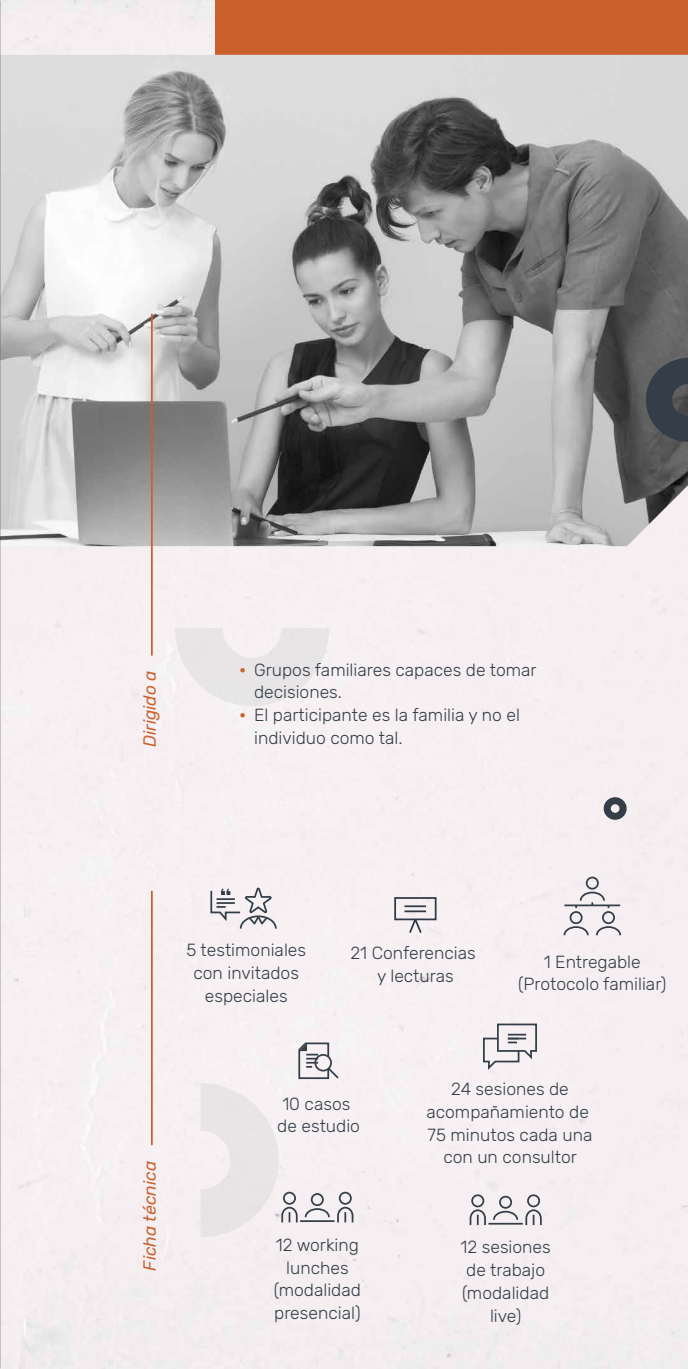
<style>
.page{position:relative;width:688px;height:1369px;background:#fff}
.page>*{position:absolute;margin:0;border:0;box-sizing:border-box;transform-origin:0 0}
.t1{font:300 17.5px/22.8px "Rubik";color:#333e48;text-align:center}
.t2{font:italic 17.5px "Rubik";color:#ca602c}
.t3{font:700 17.5px "Rubik";color:#ca602c}
</style>
<div class="page">
<div style="left:0;top:0;width:687px;height:1369px;background:#f5eff1"></div>
<div style="left:215px;top:0;width:472px;height:321px;background:#ca602c"></div>
<img style="left:0;top:55px;width:687px;height:491px">
<svg style="left:645px;top:357px;width:42px;height:85px;background:#41484f"></svg>
<svg style="left:603px;top:797px;width:23px;height:23px"></svg>
<svg style="left:175px;top:628px;width:154px;height:78px"></svg>
<hr style="left:151px;top:314px;width:2px;height:341px;background:#ca602c">
<hr style="left:151px;top:891px;width:2px;height:254px;background:#ca602c">
<svg style="left:200px;top:1042px;width:154px;height:195px"></svg>
<svg style="left:407px;top:920px;width:16px;height:13px"></svg>
<svg style="left:394px;top:897px;width:42px;height:23px"></svg>
<hr style="left:404px;top:905px;width:22px;height:2px;background:#333e48">
<hr style="left:404px;top:910px;width:22px;height:2px;background:#333e48">
<svg style="left:209px;top:888px;width:68px;height:42px"></svg>
<hr style="left:564px;top:904px;width:56px;height:2px;background:#333e48">
<div style="left:585px;top:877px;width:13px;height:13px;border:2px solid #333e48;border-radius:50%"></div>
<div style="left:602px;top:911px;width:12px;height:13px;border:2px solid #333e48;border-radius:50%"></div>
<svg style="left:595px;top:925px;width:26px;height:12px"></svg>
<div style="left:569px;top:911px;width:13px;height:13px;border:2px solid #333e48;border-radius:50%"></div>
<svg style="left:562px;top:925px;width:27px;height:12px"></svg>
<svg style="left:575px;top:891px;width:34px;height:17px"></svg>
<svg style="left:482px;top:1023px;width:55px;height:49px"></svg>
<hr style="left:488px;top:1223px;width:34px;height:2px;background:#333e48">
<div style="left:499px;top:1196px;width:13px;height:13px;border:2px solid #333e48;border-radius:50%"></div>
<div style="left:527px;top:1194px;width:13px;height:13px;border:2px solid #333e48;border-radius:50%"></div>
<div style="left:471px;top:1194px;width:13px;height:13px;border:2px solid #333e48;border-radius:50%"></div>
<svg style="left:492px;top:1208px;width:50px;height:19px"></svg>
<svg style="left:468px;top:1208px;width:18px;height:19px"></svg>
<p class="t2" style="left:140px;top:747px;width:78px;rotate:-90deg">Dirigido a</p>
<p class="t3" style="left:239px;top:659px;width:7px">·</p>
<p class="t3" style="left:239px;top:705px;width:7px">·</p>
<p class="t1" style="left:254px;top:658px;width:284px;text-align:left">Grupos familiares capaces de tomar decisiones.<br>El participante es la familia y no el individuo como tal.</p>
<p class="t2" style="left:140px;top:1270px;width:111px;rotate:-90deg">Ficha técnica</p>
<p class="t1" style="left:186px;top:939px;width:121px">5 testimoniales con invitados especiales</p>
<p class="t1" style="left:518px;top:951px;width:150px">1 Entregable (Protocolo familiar)</p>
<p class="t1" style="left:350px;top:942px;width:127px">21 Conferencias y lecturas</p>
<p class="t1" style="left:277px;top:1093px;width:84px;text-align:left">10 casos de estudio</p>
<p class="t1" style="left:274px;top:1234px;width:89px">12 working lunches (modalidad presencial)</p>
<p class="t1" style="left:426px;top:1078px;width:167px">24 sesiones de acompañamiento de<br>75 minutos cada una con un consultor</p>
<p class="t1" style="left:460px;top:1236px;width:92px">12 sesiones de trabajo (modalidad live)</p>
</div>
